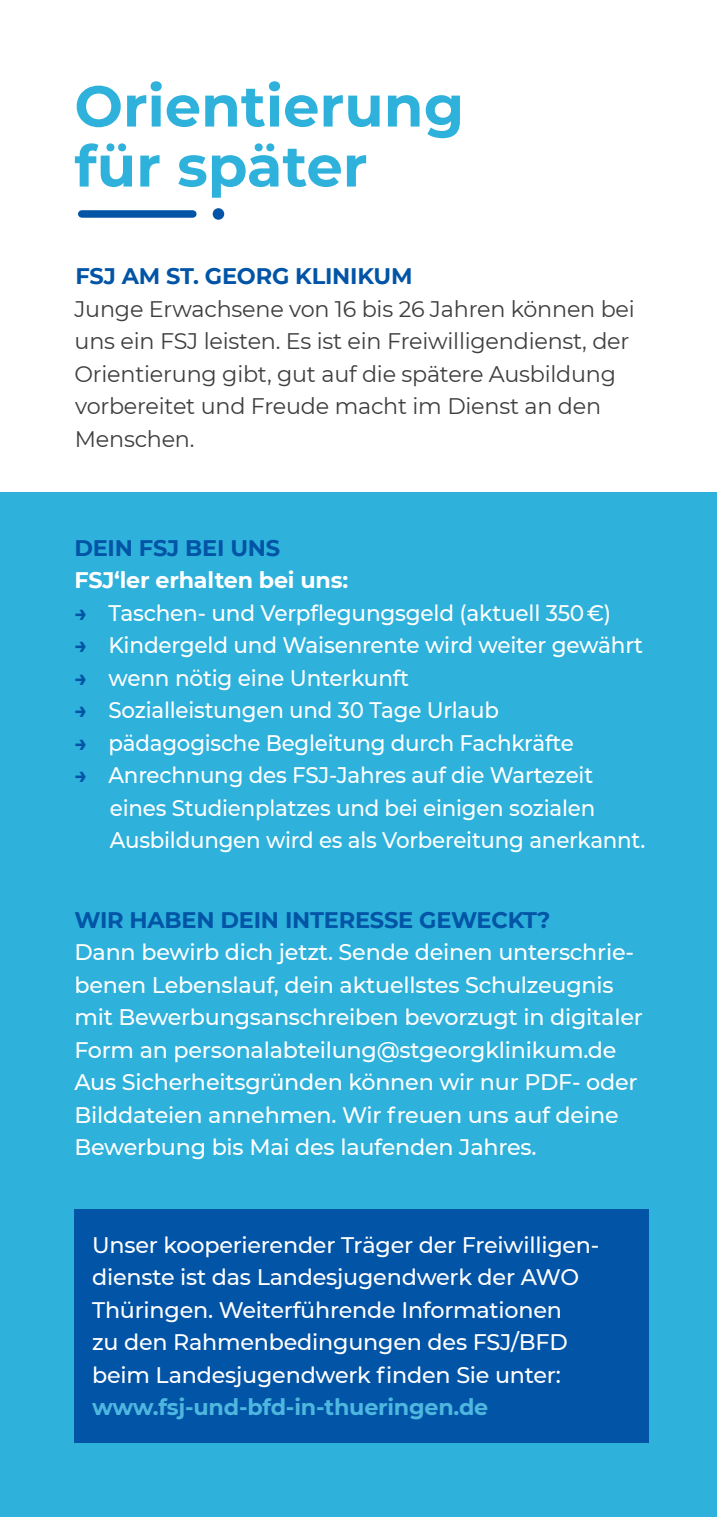
<style>
.page{position:relative;width:723px;height:1517px;background:#fff}
.page>*{position:absolute;margin:0;border:0;box-sizing:border-box;transform-origin:0 0}
.t1{font:700 57.5px/60px "Montserrat";color:#2eb1db}
.t2{font:500 22.5px/32.5px "Montserrat";letter-spacing:-.01em;color:#fff}
.t3{font:500 22.5px/32.5px "Montserrat";letter-spacing:-.01em;color:#fff;scale:.95 1}
.t4{font:22.5px/32.5px "Montserrat";letter-spacing:-.01em;color:#3e3e3f}
.t5{font:500 22.5px "Montserrat";letter-spacing:-.01em;color:#fff;scale:.96 1}
.t6{font:700 22.5px "Montserrat";letter-spacing:-.01em;color:#0154a6}
.t7{font:700 22.5px "Montserrat";letter-spacing:-.01em;color:#4eb7df}
.t8{font:700 22.5px "Montserrat";letter-spacing:-.01em;color:#fff}
.s1{font-weight:700;color:#0154a6}
</style>
<div class="page">
<div style="left:0;top:493px;width:716px;height:1024px;background:#2eb1db"></div>
<div style="left:82px;top:210px;width:111px;height:8px;background:#0154a6"></div>
<div style="left:213px;top:208px;width:11px;height:12px;background:#0154a6;border-radius:50%"></div>
<div style="left:74px;top:1208px;width:574px;height:234px;background:#0154a6"></div>
<h1 class="t1" style="left:74px;top:73px;width:391px">Orientierung für später</h1>
<p class="t6" style="left:76px;top:260px;width:338px">FSJ AM ST. GEORG KLINIKUM</p>
<p class="t4" style="left:74px;top:291px;width:562px">Junge Erwachsene von 16 bis 26 Jahren können bei uns ein FSJ leisten. Es ist ein Freiwilligendienst, der Orientierung gibt, gut auf die spätere Ausbildung vorbereitet und Freude macht im Dienst an den Menschen.</p>
<p class="t6" style="left:74px;top:531px;width:207px">DEIN FSJ BEI UNS</p>
<p class="t8" style="left:74px;top:564px;width:275px">FSJ‘ler erhalten bei uns:</p>
<p class="t5" style="left:74px;top:597px;width:561px"><span class="s1">→</span> Taschen- und Verpflegungsgeld (aktuell 350 €)</p>
<p class="t5" style="left:74px;top:629px;width:594px"><span class="s1">→</span> Kindergeld und Waisenrente wird weiter gewährt</p>
<p class="t5" style="left:74px;top:662px;width:350px"><span class="s1">→</span> wenn nötig eine Unterkunft</p>
<p class="t3" style="left:74px;top:693px;width:448px"><span class="s1">→</span> Sozialleistungen und 30 Tage Urlaub</p>
<p class="t3" style="left:74px;top:725px;width:527px"><span class="s1">→</span> pädagogische Begleitung durch Fachkräfte</p>
<p class="t3" style="left:110px;top:758px;width:565px;text-indent:-35px"><span class="s1">→</span> Anrechnung des FSJ-Jahres auf die Wartezeit eines Studienplatzes und bei einigen sozialen<br>Ausbildungen wird es als Vorbereitung anerkannt.</p>
<p class="t6" style="left:74px;top:903px;width:477px">WIR HABEN DEIN INTERESSE GEWECKT?</p>
<p class="t2" style="left:74px;top:935px;width:570px">Dann bewirb dich jetzt. Sende deinen unterschrie&shy;benen Lebenslauf, dein aktuellstes Schulzeugnis mit Bewerbungsanschreiben bevorzugt in digitaler Form an personalabteilung@stgeorgklinikum.de Aus Sicherheitsgründen können wir nur PDF- oder Bilddateien annehmen. Wir freuen uns auf deine Bewerbung bis Mai des laufenden Jahres.</p>
<p class="t2" style="left:92px;top:1227px;width:509px">Unser kooperierender Träger der Freiwilligen&shy;dienste ist das Landesjugendwerk der AWO Thüringen. Weiterführende Informationen<br>zu den Rahmenbedingungen des FSJ/BFD beim Landesjugendwerk finden Sie unter:</p>
<p class="t7" style="left:92px;top:1391px;width:398px">www.fsj-und-bfd-in-thueringen.de</p>
</div>
